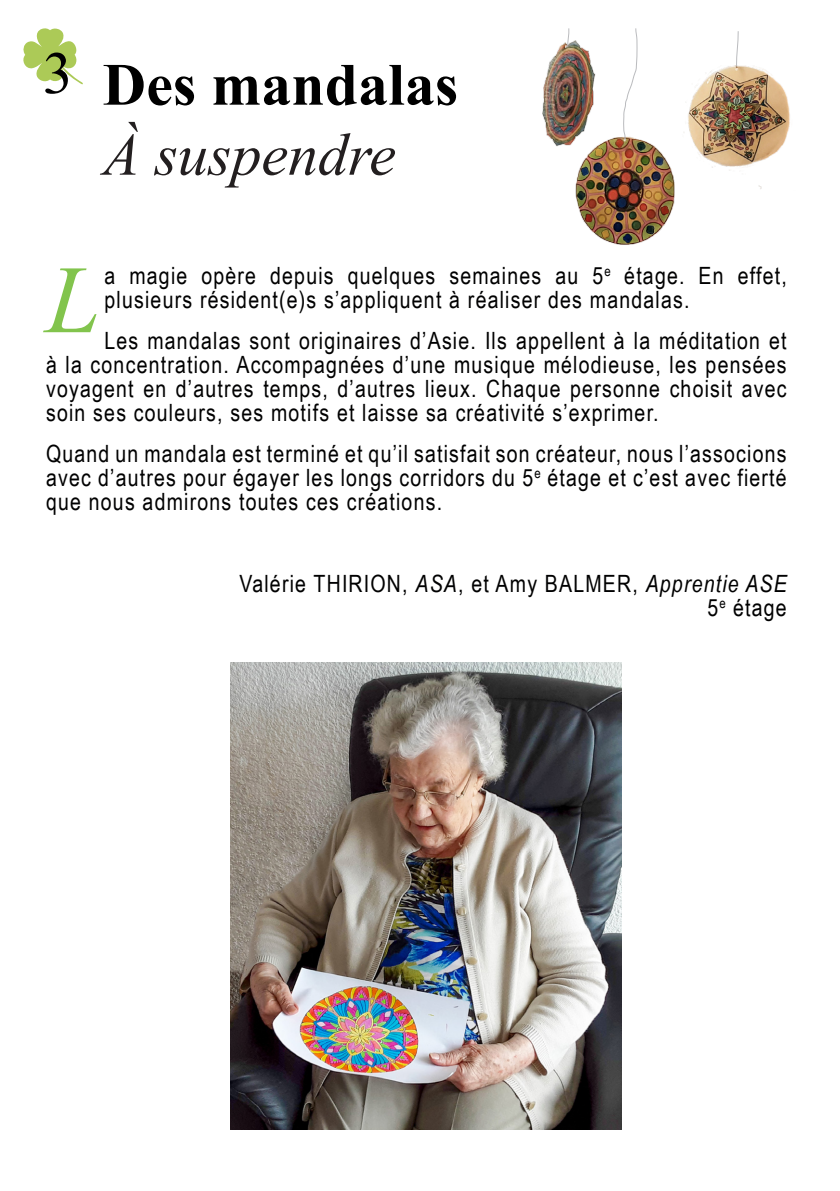
<style>
.page{position:relative;width:840px;height:1191px;background:#fff}
.page>*{position:absolute;margin:0;border:0;box-sizing:border-box;transform-origin:0 0}
.t1{font:italic 96.2px "Times New Roman";color:#82c44d}
.t2{font:700 60px "Times New Roman";color:#000}
.t3{font:italic 60px "Times New Roman";color:#231f20}
.t4{font:60px "Times New Roman";color:#000}
.t5{font:23.8px/24px "Arial Narrow";letter-spacing:.05em;color:#000001;text-align:justify}
.s1{font-style:italic}
</style>
<div class="page">
<img style="left:231px;top:662px;width:390px;height:467px">
<svg style="left:23px;top:28px;width:60px;height:56px"></svg>
<img style="left:580px;top:65px;width:210px;height:180px">
<img style="left:542px;top:33px;width:61px;height:182px">
<svg style="left:623px;top:28px;width:14px;height:113px"></svg>
<svg style="left:735px;top:31px;width:3px;height:36px"></svg>
<svg style="left:567px;top:28px;width:2px;height:20px"></svg>
<p class="t4" style="left:43px;top:31px;width:32px">3</p>
<p class="t2" style="left:103px;top:41px;width:357px">Des mandalas</p>
<p class="t3" style="left:103px;top:113px;width:294px">À suspendre</p>
<p class="t1" style="left:46px;top:234px;width:55px">L</p>
<p class="t5" style="left:104px;top:263px;width:683px">a magie opère depuis quelques semaines au 5<sup>e</sup> étage. En effet, plusieurs résident(e)s s’appliquent à réaliser des mandalas.</p>
<p class="t5" style="left:46px;top:328px;width:741px;text-indent:58px">Les mandalas sont originaires d’Asie. Ils appellent à la méditation et à la concentration. Accompagnées d’une musique mélodieuse, les pensées voyagent en d’autres temps, d’autres lieux. Chaque personne choisit avec soin ses couleurs, ses motifs et laisse sa créativité s’exprimer.</p>
<p class="t5" style="left:46px;top:441px;width:741px">Quand un mandala est terminé et qu’il satisfait son créateur, nous l’associons avec d’autres pour égayer les longs corridors du 5<sup>e</sup> étage et c’est avec fierté que nous admirons toutes ces créations.</p>
<p class="t5" style="left:239px;top:571px;width:548px">Valérie THIRION, <span class="s1">ASA</span>, et Amy BALMER, <span class="s1">Apprentie ASE</span></p>
<p class="t5" style="left:707px;top:595px;width:81px">5<sup>e</sup> étage</p>
</div>
